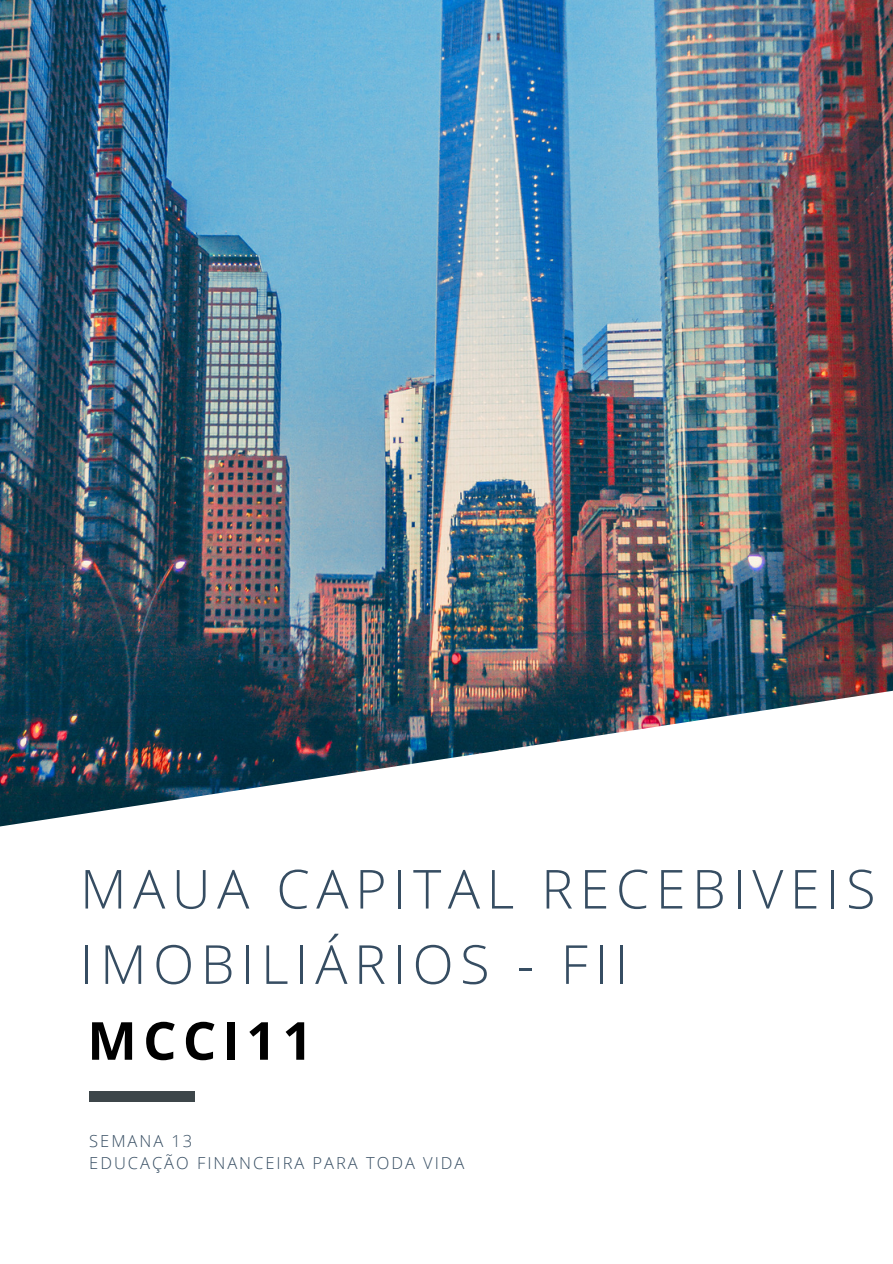
<style>
.page{position:relative;width:893px;height:1264px;background:#fff}
.page>*{position:absolute;margin:0;border:0;box-sizing:border-box;transform-origin:0 0}
.t1{font:300 53.85px/75.3px "Open Sans";letter-spacing:.12em;color:#364d62}
.t2{font:700 52.5px "Open Sans";letter-spacing:.12em;color:#000}
.t3{font:300 16.5px "Open Sans";letter-spacing:.12em;color:#364d62}
</style>
<div class="page">
<img style="left:0;top:0;width:892px;height:827px">
<div style="left:89px;top:1091px;width:106px;height:10px;background:#3d464a"></div>
<p class="t1" style="left:80px;top:850px;width:796px">MAUA CAPITAL RECEBIVEIS<br>IMOBILIÁRIOS - FII</p>
<p class="t2" style="left:87px;top:1003px;width:226px">MCCI11</p>
<p class="t3" style="left:89px;top:1128px;width:105px">SEMANA 13</p>
<p class="t3" style="left:89px;top:1151px;width:376px">EDUCAÇÃO FINANCEIRA PARA TODA VIDA</p>
</div>
